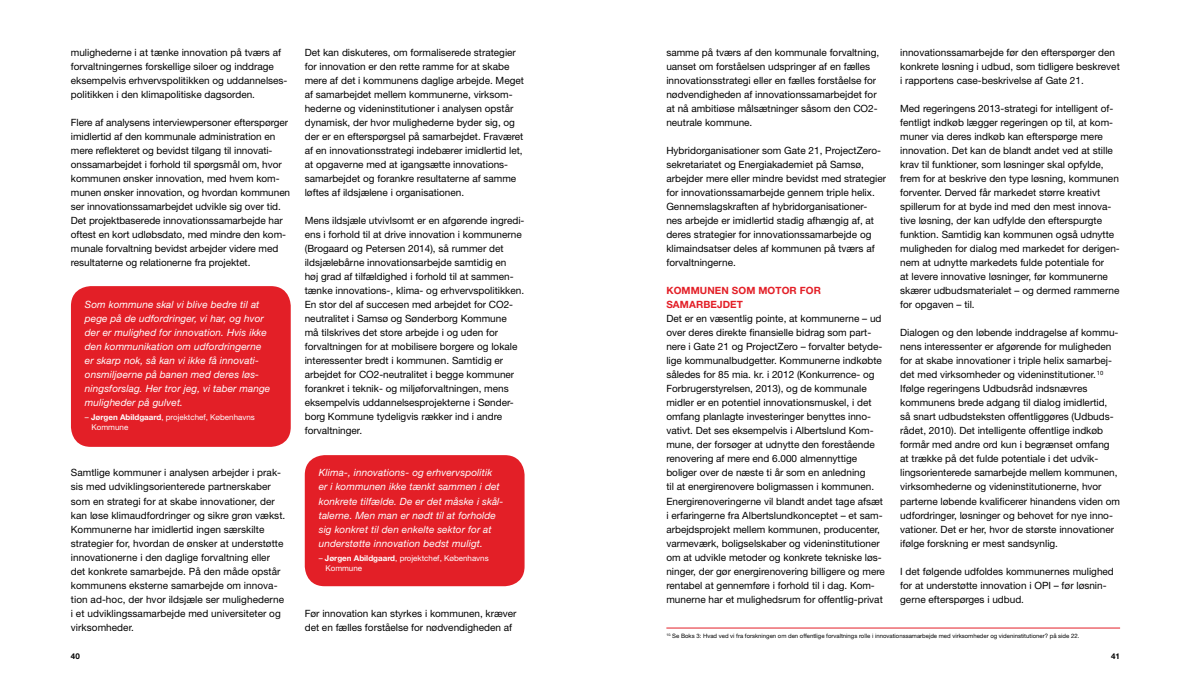
<style>
.page{position:relative;width:1191px;height:681px;background:#fff}
.page>*{position:absolute;margin:0;border:0;box-sizing:border-box;transform-origin:0 0}
.t1{font:10px/14px "Helvetica Neue LT";color:#000}
.t2{font:italic 10px/14px "Helvetica Neue LT";letter-spacing:.01em;color:#fff}
.t3{font:700 10px/14px "Helvetica Neue LT";letter-spacing:.01em;color:#e31f27}
.t4{font:8px/10px "Helvetica Neue LT";color:#fff}
.t5{font:700 8px "Helvetica Neue LT";color:#000}
.t6{font:6px "Helvetica Neue LT";color:#000}
.s1{font-weight:700}
</style>
<div class="page">
<div style="left:305px;top:455px;width:219px;height:131px;background:#e31f27;border-radius:20px"></div>
<div style="left:71px;top:286px;width:220px;height:160px;background:#e31f27;border-radius:20px"></div>
<hr style="left:666px;top:627px;width:454px;height:1px;background:#e31f27">
<p class="t1" style="left:71px;top:45px;width:218px">mulighederne i at tænke innovation på tværs af forvaltningernes forskellige siloer og inddrage eksempelvis erhvervspolitikken og uddannelses&shy;politikken i den klimapolitiske dagsorden.</p>
<p class="t1" style="left:71px;top:115px;width:221px">Flere af analysens interviewpersoner efterspørger imidlertid af den kommunale administration en mere reflekteret og bevidst tilgang til innovati&shy;onssamarbejdet i forhold til spørgsmål om, hvor kommunen ønsker innovation, med hvem kom&shy;munen ønsker innovation, og hvordan kommunen ser innovationssamarbejdet udvikle sig over tid.<br>Det projektbaserede innovationssamarbejde har oftest en kort udløbsdato, med mindre den kom&shy;munale forvaltning bevidst arbejder videre med resultaterne og relationerne fra projektet.</p>
<p class="t2" style="left:85px;top:297px;width:187px">Som kommune skal vi blive bedre til at pege på de udfordringer, vi har, og hvor der er mulighed for innovation. Hvis ikke den kommunikation om udfordringerne er skarp nok, så kan vi ikke få innovati&shy;onsmiljøerne på banen med deres løs&shy;ningsforslag. Her tror jeg, vi taber mange muligheder på gulvet.</p>
<p class="t4" style="left:92px;top:412px;width:165px;text-indent:-7px">– <span class="s1">Jørgen Abildgaard</span>, projektchef, Københavns<br>Kommune</p>
<p class="t1" style="left:71px;top:465px;width:216px">Samtlige kommuner i analysen arbejder i prak&shy;sis med udviklingsorienterede partnerskaber som en strategi for at skabe innovationer, der kan løse klimaudfordringer og sikre grøn vækst.<br>Kommunerne har imidlertid ingen særskilte strategier for, hvordan de ønsker at understøtte innovationerne i den daglige forvaltning eller det konkrete samarbejde. På den måde opstår kommunens eksterne samarbejde om innova&shy;tion ad-hoc, der hvor ildsjæle ser mulighederne i et udviklingssamarbejde med universiteter og virksomheder.</p>
<p class="t1" style="left:305px;top:45px;width:221px">Det kan diskuteres, om formaliserede strategier for innovation er den rette ramme for at skabe mere af det i kommunens daglige arbejde. Meget af samarbejdet mellem kommunerne, virksom&shy;hederne og videninstitutioner i analysen opstår dynamisk, der hvor mulighederne byder sig, og der er en efterspørgsel på samarbejdet. Fraværet af en innovationsstrategi indebærer imidlertid let, at opgaverne med at igangsætte innovations&shy;samarbejdet og forankre resultaterne af samme løftes af ildsjælene i organisationen.</p>
<p class="t1" style="left:305px;top:213px;width:221px">Mens ildsjæle utvivlsomt er en afgørende ingredi&shy;ens i forhold til at drive innovation i kommunerne (Brogaard og Petersen 2014), så rummer det ildsjælebårne innovationsarbejde samtidig en<br>høj grad af tilfældighed i forhold til at sammen&shy;tænke innovations-, klima- og erhvervspolitikken.<br>En stor del af succesen med arbejdet for CO2- neutralitet i Samsø og Sønderborg Kommune<br>må tilskrives det store arbejde i og uden for forvaltningen for at mobilisere borgere og lokale interessenter bredt i kommunen. Samtidig er arbejdet for CO2-neutralitet i begge kommuner forankret i teknik- og miljøforvaltningen, mens eksempelvis uddannelsesprojekterne i Sønder&shy;borg Kommune tydeligvis rækker ind i andre forvaltninger.</p>
<p class="t2" style="left:319px;top:465px;width:186px">Klima-, innovations- og erhvervspolitik er i kommunen ikke tænkt sammen i det konkrete tilfælde. De er det måske i skål&shy;talerne. Men man er nødt til at forholde sig konkret til den enkelte sektor for at understøtte innovation bedst muligt.</p>
<p class="t4" style="left:325px;top:552px;width:165px;text-indent:-7px">– <span class="s1">Jørgen Abildgaard</span>, projektchef, Københavns<br>Kommune</p>
<p class="t1" style="left:305px;top:605px;width:213px">Før innovation kan styrkes i kommunen, kræver det en fælles forståelse for nødvendigheden af</p>
<p class="t1" style="left:666px;top:45px;width:214px">samme på tværs af den kommunale forvaltning, uanset om forståelsen udspringer af en fælles innovationsstrategi eller en fælles forståelse for nødvendigheden af innovationssamarbejdet for at nå ambitiøse målsætninger såsom den CO2- neutrale kommune.</p>
<p class="t1" style="left:666px;top:143px;width:221px">Hybridorganisationer som Gate 21, ProjectZero&shy;sekretariatet og Energiakademiet på Samsø, arbejder mere eller mindre bevidst med strategier for innovationssamarbejde gennem triple helix.<br>Gennemslagskraften af hybridorganisationer-<br>nes arbejde er imidlertid stadig afhængig af, at deres strategier for innovationssamarbejde og klimaindsatser deles af kommunen på tværs af forvaltningerne.</p>
<p class="t3" style="left:666px;top:283px;width:156px">KOMMUNEN SOM MOTOR FOR<br>SAMARBEJDET</p>
<p class="t1" style="left:666px;top:311px;width:220px">Det er en væsentlig pointe, at kommunerne – ud over deres direkte finansielle bidrag som part&shy;nere i Gate 21 og ProjectZero – forvalter betyde&shy;lige kommunalbudgetter. Kommunerne indkøbte således for 85 mia. kr. i 2012 (Konkurrence- og Forbrugerstyrelsen, 2013), og de kommunale midler er en potentiel innovationsmuskel, i det omfang planlagte investeringer benyttes inno&shy;vativt. Det ses eksempelvis i Albertslund Kom&shy;mune, der forsøger at udnytte den forestående renovering af mere end 6.000 almennyttige boliger over de næste ti år som en anledning<br>til at energirenovere boligmassen i kommunen.<br>Energirenoveringerne vil blandt andet tage afsæt i erfaringerne fra Albertslundkonceptet – et sam&shy;arbejdsprojekt mellem kommunen, producenter, varmeværk, boligselskaber og videninstitutioner om at udvikle metoder og konkrete tekniske løs&shy;ninger, der gør energirenovering billigere og mere rentabel at gennemføre i forhold til i dag. Kom&shy;munerne har et mulighedsrum for offentlig-privat</p>
<p class="t1" style="left:900px;top:45px;width:221px">innovationssamarbejde før den efterspørger den konkrete løsning i udbud, som tidligere beskrevet i rapportens case-beskrivelse af Gate 21.</p>
<p class="t1" style="left:900px;top:101px;width:221px">Med regeringens 2013-strategi for intelligent of&shy;fentligt indkøb lægger regeringen op til, at kom&shy;muner via deres indkøb kan efterspørge mere innovation. Det kan de blandt andet ved at stille krav til funktioner, som løsninger skal opfylde, frem for at beskrive den type løsning, kommunen forventer. Derved får markedet større kreativt spillerum for at byde ind med den mest innova&shy;tive løsning, der kan udfylde den efterspurgte funktion. Samtidig kan kommunen også udnytte muligheden for dialog med markedet for derigen&shy;nem at udnytte markedets fulde potentiale for<br>at levere innovative løsninger, før kommunerne skærer udbudsmaterialet – og dermed rammerne for opgaven – til.</p>
<p class="t1" style="left:900px;top:325px;width:221px">Dialogen og den løbende inddragelse af kommu&shy;nens interessenter er afgørende for muligheden for at skabe innovationer i triple helix samarbej&shy;det med virksomheder og videninstitutioner. <sup>10<br></sup>Ifølge regeringens Udbudsråd indsnævres kommunens brede adgang til dialog imidlertid, så snart udbudsteksten offentliggøres (Udbuds&shy;rådet, 2010). Det intelligente offentlige indkøb formår med andre ord kun i begrænset omfang at trække på det fulde potentiale i det udvik&shy;lingsorienterede samarbejde mellem kommunen, virksomhederne og videninstitutionerne, hvor parterne løbende kvalificerer hinandens viden om udfordringer, løsninger og behovet for nye inno&shy;vationer. Det er her, hvor de største innovationer ifølge forskning er mest sandsynlig.</p>
<p class="t1" style="left:900px;top:563px;width:215px">I det følgende udfoldes kommunernes mulighed for at understøtte innovation i OPI – før løsnin&shy;gerne efterspørges i udbud.</p>
<p class="t6" style="left:666px;top:632px;width:414px"><sup>10.</sup> Se Boks 3: Hvad ved vi fra forskningen om den offentlige forvaltnings rolle i innovationssamarbejde med virksomheder og videninstitutioner? på side 22.</p>
<p class="t5" style="left:71px;top:650px;width:11px">40</p>
<p class="t5" style="left:1111px;top:650px;width:11px">41</p>
</div>
